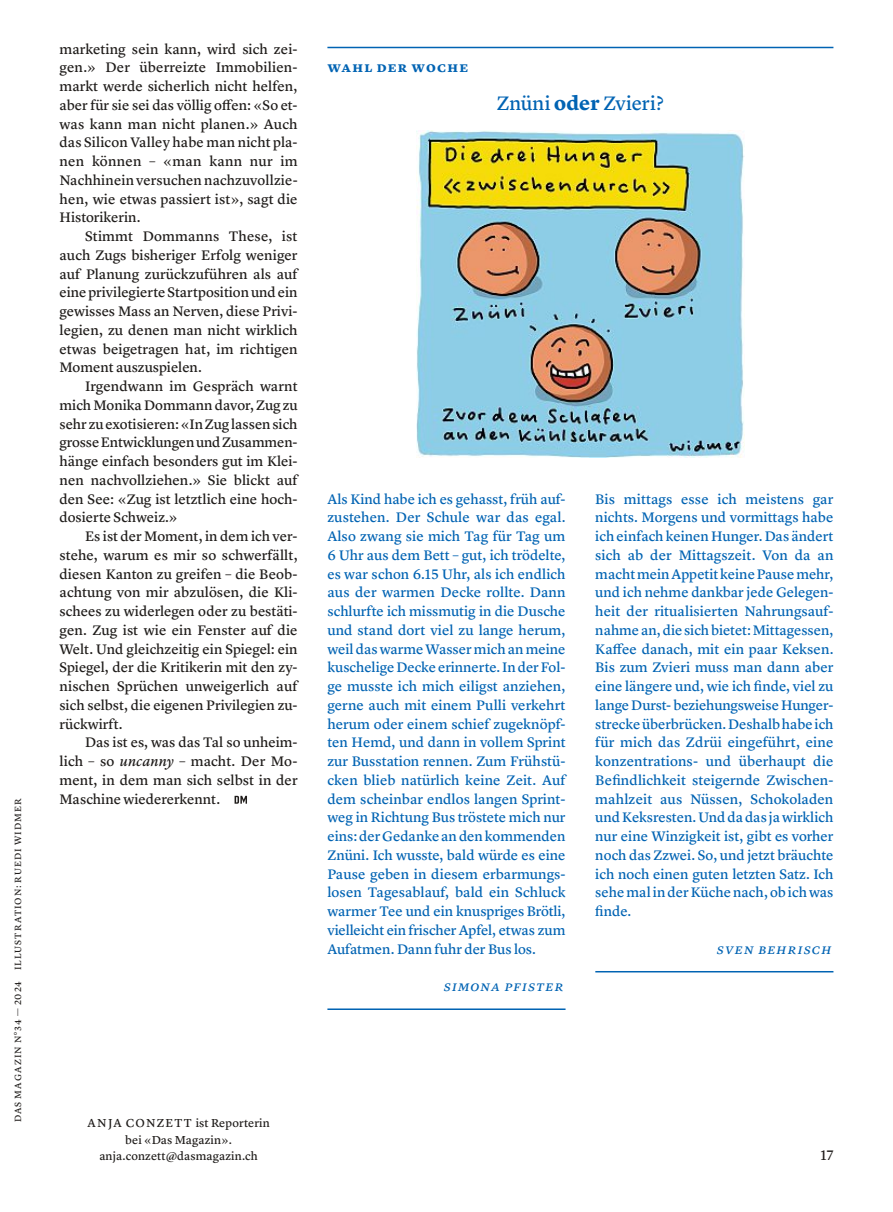
<style>
.page{position:relative;width:893px;height:1212px;background:#fff}
.page>*{position:absolute;margin:0;border:0;box-sizing:border-box;transform-origin:0 0}
.t1{font:20.25px "Lyon Text Regular No.2 OV BRUOUM";color:#0063b3}
.t2{font:14.4px/18.8px "Lyon Text Regular No.2 OV BRUOUM";color:#0063b3;text-align:justify}
.t3{font:14.4px/18.8px "Lyon Text Regular No.2 OV BRUOUM";color:#1f1c1a;text-align:justify}
.t4{font:14.4px "Lyon Text Regular No.2 Italic OV BRUOUN";letter-spacing:.08em;color:#0063b3}
.t5{font:14.4px "Lyon Text Bold OV BRUOUO";letter-spacing:.085em;color:#0063b3}
.t6{font:12px/16.4px "Lyon Text Regular No.2 OV BRUOUM";letter-spacing:.01em;color:#1f1c1a;text-align:center}
.t7{font:9.3px "Lyon Text Regular No.2 OV BRUOUM";letter-spacing:.11em;color:#1f1c1a}
.s1{font-family:"Lyon Text Regular No.2 Italic OV BRUOUN"}
.s2{font-family:"Lyon Text Bold OV BRUOUO"}
</style>
<div class="page">
<svg style="left:235px;top:796px;width:12px;height:8px"></svg>
<hr style="left:327px;top:47px;width:506px;height:1px;background:#0063b3">
<img style="left:417px;top:130px;width:327px;height:328px">
<hr style="left:595px;top:971px;width:238px;height:1px;background:#0063b3">
<hr style="left:327px;top:1008px;width:239px;height:2px;background:#0063b3">
<p class="t7" style="left:11px;top:1122px;width:325px;rotate:-90deg">DAS MAGAZIN N°34 — 2024 ILLUSTRATION: RUEDI WIDMER</p>
<p class="t3" style="left:60px;top:38px;width:240px">marketing sein kann, wird sich zei&shy;gen.» Der überreizte Immobilien&shy;markt werde sicherlich nicht helfen, aber für sie sei das völlig offen: «So et&shy;was kann man nicht planen.» Auch das Silicon Valley habe man nicht pla&shy;nen können – «man kann nur im Nachhinein versuchen nachzuvollzie&shy;hen, wie etwas passiert ist», sagt die Historikerin.</p>
<p class="t3" style="left:60px;top:226px;width:240px;text-indent:26px">Stimmt Dommanns These, ist auch Zugs bisheriger Erfolg weniger auf Planung zurückzuführen als auf eineprivilegierte Startpositionundein gewisses Mass an Nerven, diese Privi&shy;legien, zu denen man nicht wirklich etwas beigetragen hat, im richtigen Moment auszuspielen.</p>
<p class="t3" style="left:60px;top:376px;width:240px;text-indent:26px">Irgendwann im Gespräch warnt michMonikaDommann davor,Zug zu sehr zuexotisieren:«InZug lassensich grosseEntwicklungenundZusammen&shy;hänge einfach besonders gut im Klei&shy;nen nachvollziehen.» Sie blickt auf den See: «Zug ist letztlich eine hoch&shy;dosierte Schweiz.»</p>
<p class="t3" style="left:60px;top:526px;width:240px;text-indent:26px">Es ist der Moment, in dem ich ver&shy;stehe, warum es mir so schwerfällt, diesen Kanton zu greifen – die Beob&shy;achtung von mir abzulösen, die Kli&shy;schees zu widerlegen oder zu bestäti&shy;gen. Zug ist wie ein Fenster auf die Welt. Und gleichzeitig ein Spiegel: ein Spiegel, der die Kritikerin mit den zy&shy;nischen Sprüchen unweigerlich auf sich selbst, die eigenen Privilegien zu&shy;rückwirft.</p>
<p class="t3" style="left:60px;top:732px;width:240px;text-indent:26px">Das ist es, was das Tal so unheim&shy;lich – so <span class="s1">uncanny</span> – macht. Der Mo&shy;ment, in dem man sich selbst in der Maschine wiedererkennt.</p>
<p class="t5" style="left:327px;top:56px;width:142px">Wahl der Woche</p>
<h1 class="t1" style="left:497px;top:88px;width:169px">Znüni <span class="s2">oder</span> Zvieri?</h1>
<p class="t2" style="left:327px;top:488px;width:240px">Als Kind habe ich es gehasst, früh auf&shy;zustehen. Der Schule war das egal.<br>Also zwang sie mich Tag für Tag um 6 Uhr aus dem Bett – gut, ich trödelte, es war schon 6.15 Uhr, als ich endlich aus der warmen Decke rollte. Dann schlurfte ich missmutig in die Dusche und stand dort viel zu lange herum, weil daswarmeWassermich anmeine kuscheligeDecke erinnerte.InderFol&shy;ge musste ich mich eiligst anziehen, gerne auch mit einem Pulli verkehrt herum oder einem schief zugeknöpf&shy;ten Hemd, und dann in vollem Sprint zur Busstation rennen. Zum Frühstü&shy;cken blieb natürlich keine Zeit. Auf dem scheinbar endlos langen Sprint&shy;weg in Richtung Bus tröstete mich nur eins:derGedanke andenkommenden Znüni. Ich wusste, bald würde es eine Pause geben in diesem erbarmungs&shy;losen Tagesablauf, bald ein Schluck warmer Tee und ein knuspriges Brötli, vielleicht ein frischer Apfel, etwas zum Aufatmen. Dann fuhr der Bus los.</p>
<p class="t4" style="left:444px;top:975px;width:121px">Simona PfiSter</p>
<p class="t2" style="left:595px;top:488px;width:240px">Bis mittags esse ich meistens gar nichts. Morgens und vormittags habe ich einfach keinen Hunger.Das ändert sich ab der Mittagszeit. Von da an machtmeinAppetitkeinePausemehr, und ich nehme dankbar jede Gelegen&shy;heit der ritualisierten Nahrungsauf&shy;nahme an,die sichbietet:Mittagessen, Kaffee danach, mit ein paar Keksen.<br>Bis zum Zvieri muss man dann aber eine längere und, wie ich finde, viel zu lange Durst- beziehungsweise Hunger&shy;streckeüberbrücken.Deshalbhabe ich für mich das Zdrüi eingeführt, eine konzentrations- und überhaupt die Befindlichkeit steigernde Zwischen&shy;mahlzeit aus Nüssen, Schokoladen undKeksresten.Unddadas jawirklich nur eine Winzigkeit ist, gibt es vorher noch das Zzwei. So, und jetzt bräuchte ich noch einen guten letzten Satz. Ich sehe mal in derKüche nach, ob ichwas finde.</p>
<p class="t4" style="left:717px;top:938px;width:116px">Sven BehriSch</p>
<p class="t6" style="left:87px;top:1114px;width:184px">ANJA CONZETT ist Reporterin bei «Das Magazin». anja.conzett@dasmagazin.ch</p>
<p class="t3" style="left:820px;top:1144px;width:15px">17</p>
</div>
